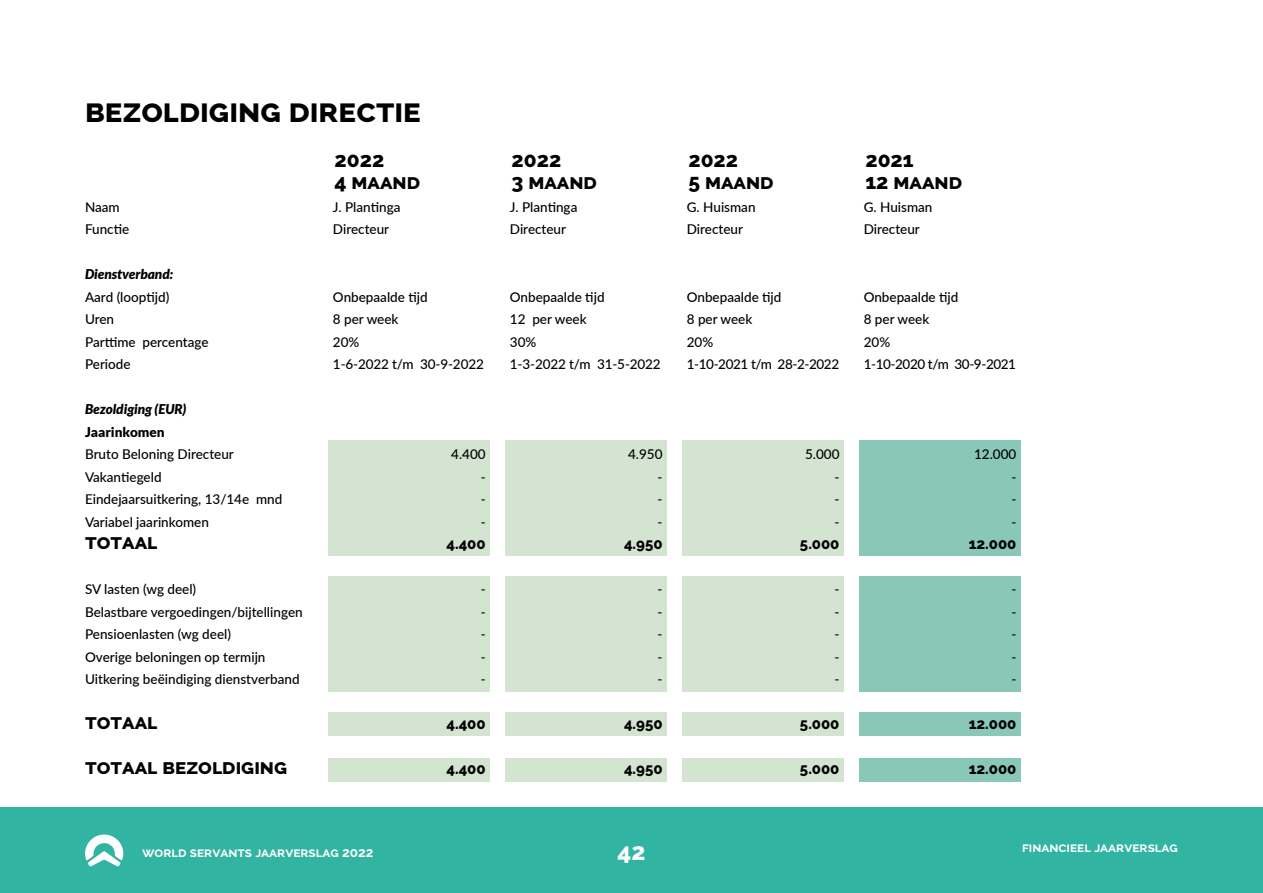
<style>
.page{position:relative;width:1263px;height:893px;background:#fff}
.page>*{position:absolute;margin:0;border:0;box-sizing:border-box;transform-origin:0 0}
.t1{font:800 33px "Raleway";color:#000}
.t2{font:800 24px "Raleway";color:#fff}
.t3{font:800 21px/22.5px "Raleway";color:#020203}
.t4{font:800 15px "Raleway";color:#020203}
.t5{font:500 13.5px/22.5px "Lato";color:#000}
.t6{font:700 13.5px "Raleway";color:#fff}
.t7{font:italic 900 13.5px "Lato";color:#000}
.t8{font:900 13.5px "Lato";color:#000}
</style>
<div class="page">
<div style="left:328px;top:532px;width:162px;height:24px;background:#d3e4d0"></div>
<div style="left:328px;top:440px;width:162px;height:92px;background:#d3e4d0"></div>
<div style="left:328px;top:576px;width:162px;height:115px;background:#d3e4d0"></div>
<div style="left:328px;top:713px;width:162px;height:23px;background:#d3e4d0"></div>
<div style="left:328px;top:758px;width:162px;height:23px;background:#d3e4d0"></div>
<div style="left:505px;top:532px;width:162px;height:24px;background:#d3e4d0"></div>
<div style="left:505px;top:440px;width:162px;height:92px;background:#d3e4d0"></div>
<div style="left:505px;top:576px;width:162px;height:115px;background:#d3e4d0"></div>
<div style="left:505px;top:713px;width:162px;height:23px;background:#d3e4d0"></div>
<div style="left:505px;top:758px;width:162px;height:23px;background:#d3e4d0"></div>
<div style="left:682px;top:532px;width:162px;height:24px;background:#d3e4d0"></div>
<div style="left:682px;top:440px;width:162px;height:92px;background:#d3e4d0"></div>
<div style="left:682px;top:576px;width:162px;height:115px;background:#d3e4d0"></div>
<div style="left:682px;top:713px;width:162px;height:23px;background:#d3e4d0"></div>
<div style="left:682px;top:758px;width:162px;height:23px;background:#d3e4d0"></div>
<div style="left:859px;top:500px;width:162px;height:56px;background:#89c8b7"></div>
<div style="left:859px;top:440px;width:162px;height:92px;background:#89c8b7"></div>
<div style="left:859px;top:576px;width:162px;height:115px;background:#89c8b7"></div>
<div style="left:859px;top:713px;width:162px;height:23px;background:#89c8b7"></div>
<div style="left:859px;top:758px;width:162px;height:23px;background:#89c8b7"></div>
<div style="left:0;top:808px;width:1263px;height:85px;background:#31b4a2"></div>
<svg style="left:85px;top:834px;width:38px;height:33px"></svg>
<h1 class="t1" style="left:85px;top:91px;width:337px">bezoldiging directie</h1>
<p class="t5" style="left:85px;top:195px;width:46px">Naam<br>Functie</p>
<p class="t7" style="left:85px;top:266px;width:89px">Dienstverband:</p>
<p class="t5" style="left:85px;top:285px;width:125px">Aard (looptijd)<br>Uren<br>Parttime percentage<br>Periode</p>
<p class="t7" style="left:85px;top:401px;width:103px">Bezoldiging (EUR)</p>
<p class="t8" style="left:85px;top:424px;width:81px">Jaarinkomen</p>
<p class="t5" style="left:85px;top:442px;width:199px">Bruto Beloning Directeur<br>Vakantiegeld<br>Eindejaarsuitkering, 13/14e mnd<br>Variabel jaarinkomen</p>
<h3 class="t3" style="left:85px;top:531px;width:74px">totaal</h3>
<p class="t5" style="left:85px;top:577px;width:219px">SV lasten (wg deel)<br>Belastbare vergoedingen/bijtellingen<br>Pensioenlasten (wg deel)<br>Overige beloningen op termijn<br>Uitkering beëindiging dienstverband</p>
<h3 class="t3" style="left:85px;top:699px;width:204px;line-height:45px">totaal<br>totaal bezoldiging</h3>
<h3 class="t3" style="left:335px;top:148px;width:87px">2022<br>4 maand</h3>
<h3 class="t3" style="left:512px;top:148px;width:87px">2022<br>3 maand</h3>
<h3 class="t3" style="left:688px;top:148px;width:87px">2022<br>5 maand</h3>
<h3 class="t3" style="left:865px;top:148px;width:98px">2021<br>12 maand</h3>
<p class="t5" style="left:333px;top:195px;width:69px">J. Plantinga<br>Directeur</p>
<p class="t5" style="left:510px;top:195px;width:69px">J. Plantinga<br>Directeur</p>
<p class="t5" style="left:687px;top:195px;width:70px">G. Huisman<br>Directeur</p>
<p class="t5" style="left:864px;top:195px;width:70px">G. Huisman<br>Directeur</p>
<p class="t5" style="left:333px;top:285px;width:152px">Onbepaalde tijd<br>8 per week<br>20%<br>1-6-2022 t/m 30-9-2022</p>
<p class="t5" style="left:510px;top:285px;width:152px">Onbepaalde tijd<br>12 per week<br>30%<br>1-3-2022 t/m 31-5-2022</p>
<p class="t5" style="left:687px;top:285px;width:154px">Onbepaalde tijd<br>8 per week<br>20%<br>1-10-2021 t/m 28-2-2022</p>
<p class="t5" style="left:864px;top:285px;width:154px">Onbepaalde tijd<br>8 per week<br>20%<br>1-10-2020 t/m 30-9-2021</p>
<p class="t5" style="left:481px;top:442px;width:7px;text-align:justify;text-indent:-29px">4.400 - - -</p>
<p class="t4" style="left:446px;top:535px;width:41px">4.400</p>
<p class="t5" style="left:481px;top:577px;width:7px;text-align:justify">- - - - -</p>
<p class="t4" style="left:446px;top:715px;width:41px">4.400</p>
<p class="t4" style="left:446px;top:760px;width:41px">4.400</p>
<p class="t5" style="left:658px;top:442px;width:7px;text-align:justify;text-indent:-29px">4.950 - - -</p>
<p class="t4" style="left:624px;top:535px;width:40px">4.950</p>
<p class="t5" style="left:658px;top:577px;width:7px;text-align:justify">- - - - -</p>
<p class="t4" style="left:624px;top:715px;width:40px">4.950</p>
<p class="t4" style="left:624px;top:760px;width:40px">4.950</p>
<p class="t5" style="left:834px;top:442px;width:7px;text-align:justify;text-indent:-29px">5.000 - - -</p>
<p class="t4" style="left:800px;top:535px;width:41px">5.000</p>
<p class="t5" style="left:834px;top:577px;width:7px;text-align:justify">- - - - -</p>
<p class="t4" style="left:800px;top:715px;width:41px">5.000</p>
<p class="t4" style="left:800px;top:760px;width:41px">5.000</p>
<p class="t5" style="left:1011px;top:442px;width:7px;text-align:justify;text-indent:-37px">12.000 - - -</p>
<p class="t4" style="left:969px;top:535px;width:49px">12.000</p>
<p class="t5" style="left:1011px;top:577px;width:7px;text-align:justify">- - - - -</p>
<p class="t4" style="left:969px;top:715px;width:49px">12.000</p>
<p class="t4" style="left:969px;top:760px;width:49px">12.000</p>
<p class="t6" style="left:142px;top:844px;width:233px">world servants jaarverslag 2022</p>
<h2 class="t2" style="left:618px;top:838px;width:29px">42</h2>
<p class="t6" style="left:1022px;top:840px;width:157px">financieel jaarverslag</p>
</div>
